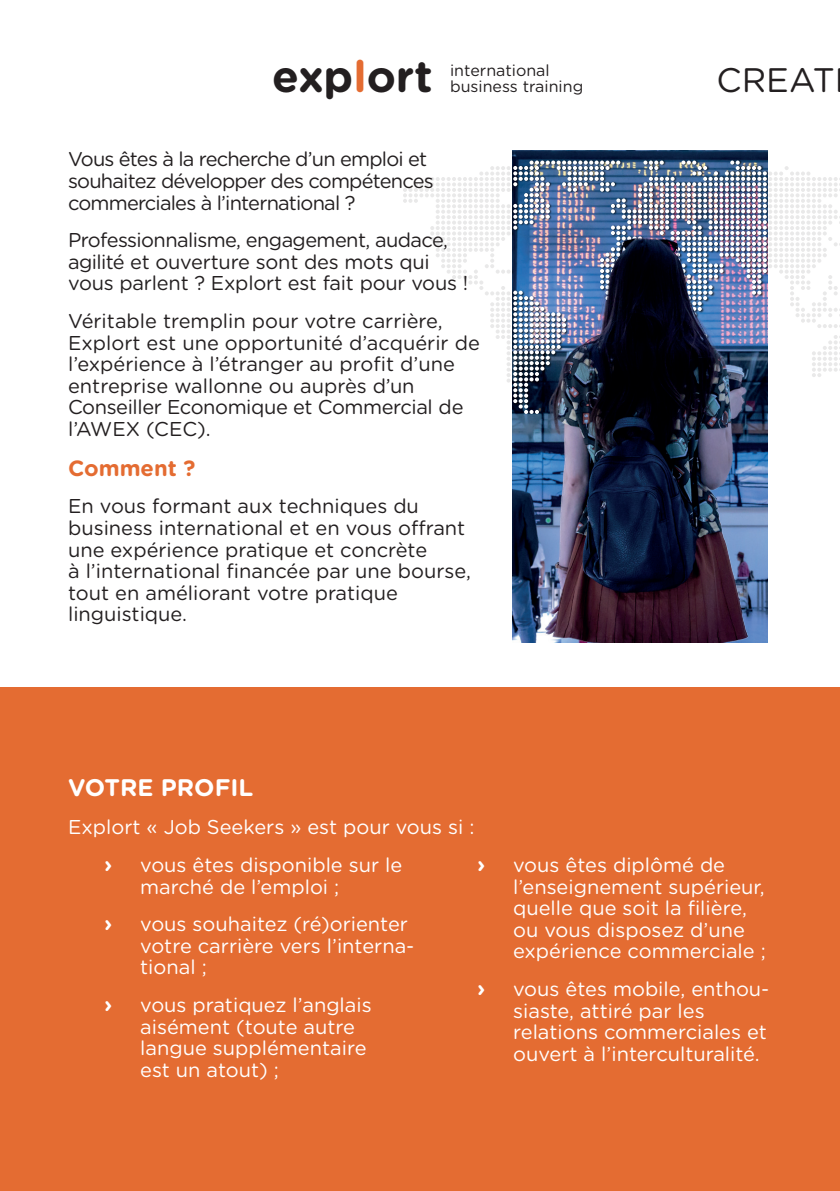
<style>
.page{position:relative;width:840px;height:1191px;background:#fff}
.page>*{position:absolute;margin:0;border:0;box-sizing:border-box;transform-origin:0 0}
.t1{font:700 44px "Gotham Rounded";color:#231f20}
.t2{font:34px "Gotham Rounded";color:#231f20}
.t3{font:700 24px "Gotham Rounded";color:#fff}
.t4{font:700 22px "Gotham Rounded";color:#e46c32}
.t5{font:700 22px "Gotham Rounded";color:#fff}
.t6{font:20px/21.6px "Gotham Rounded";letter-spacing:-.01em;color:#231f20}
.t7{font:20px/21.6px "Gotham Rounded";color:#fff}
.t8{font:20px/21.6px "Gotham Rounded";letter-spacing:-.04em;color:#231f20}
.t9{font:16px "Gotham Rounded";color:#231f20}
.s1{color:#e46c32}
</style>
<div class="page">
<div style="left:0;top:688px;width:839px;height:503px;background:#e46c32"></div>
<img style="left:512px;top:150px;width:255px;height:491px">
<svg style="left:403px;top:160px;width:435px;height:255px"></svg>
<img style="left:520px;top:223px;width:247px;height:420px">
<p class="t1" style="left:272px;top:44px;width:162px">exp<span class="s1">l</span>ort</p>
<p class="t9" style="left:450px;top:59px;width:101px">international</p>
<p class="t9" style="left:450px;top:75px;width:135px">business training</p>
<p class="t8" style="left:68px;top:148px;width:367px">Vous êtes à la recherche d’un emploi et souhaitez développer des compétences commerciales à l’international ?</p>
<p class="t6" style="left:68px;top:228px;width:401px">Professionnalisme, engagement, audace, agilité et ouverture sont des mots qui vous parlent ? Explort est fait pour vous !</p>
<p class="t6" style="left:68px;top:309px;width:413px">Véritable tremplin pour votre carrière, Explort est une opportunité d’acquérir de l’expérience à l’étranger au profit d’une entreprise wallonne ou auprès d’un Conseiller Economique et Commercial de l’AWEX (CEC).</p>
<p class="t4" style="left:68px;top:452px;width:129px">Comment ?</p>
<p class="t6" style="left:68px;top:494px;width:404px">En vous formant aux techniques du business international et en vous offrant une expérience pratique et concrète<br>à l’international financée par une bourse, tout en améliorant votre pratique linguistique.</p>
<p class="t2" style="left:716px;top:57px;width:120px">CREAT</p>
<p class="t3" style="left:68px;top:770px;width:187px">VOTRE PROFIL</p>
<p class="t7" style="left:68px;top:814px;width:407px">Explort « Job Seekers » est pour vous si :</p>
<p class="t5" style="left:104px;top:848px;width:10px">›</p>
<p class="t7" style="left:140px;top:853px;width:263px">vous êtes disponible sur le marché de l’emploi ;</p>
<p class="t5" style="left:104px;top:907px;width:10px">›</p>
<p class="t7" style="left:140px;top:912px;width:275px">vous souhaitez (ré)orienter votre carrière vers l’interna&shy;tional ;</p>
<p class="t5" style="left:104px;top:988px;width:10px">›</p>
<p class="t7" style="left:140px;top:993px;width:233px">vous pratiquez l’anglais aisément (toute autre langue supplémentaire est un atout) ;</p>
<p class="t5" style="left:477px;top:848px;width:10px">›</p>
<p class="t7" style="left:513px;top:853px;width:254px">vous êtes diplômé de l’enseignement supérieur, quelle que soit la filière, ou vous disposez d’une expérience commerciale ;</p>
<p class="t5" style="left:477px;top:972px;width:10px">›</p>
<p class="t7" style="left:513px;top:977px;width:257px">vous êtes mobile, enthou&shy;siaste, attiré par les relations commerciales et ouvert à l’interculturalité.</p>
</div>
